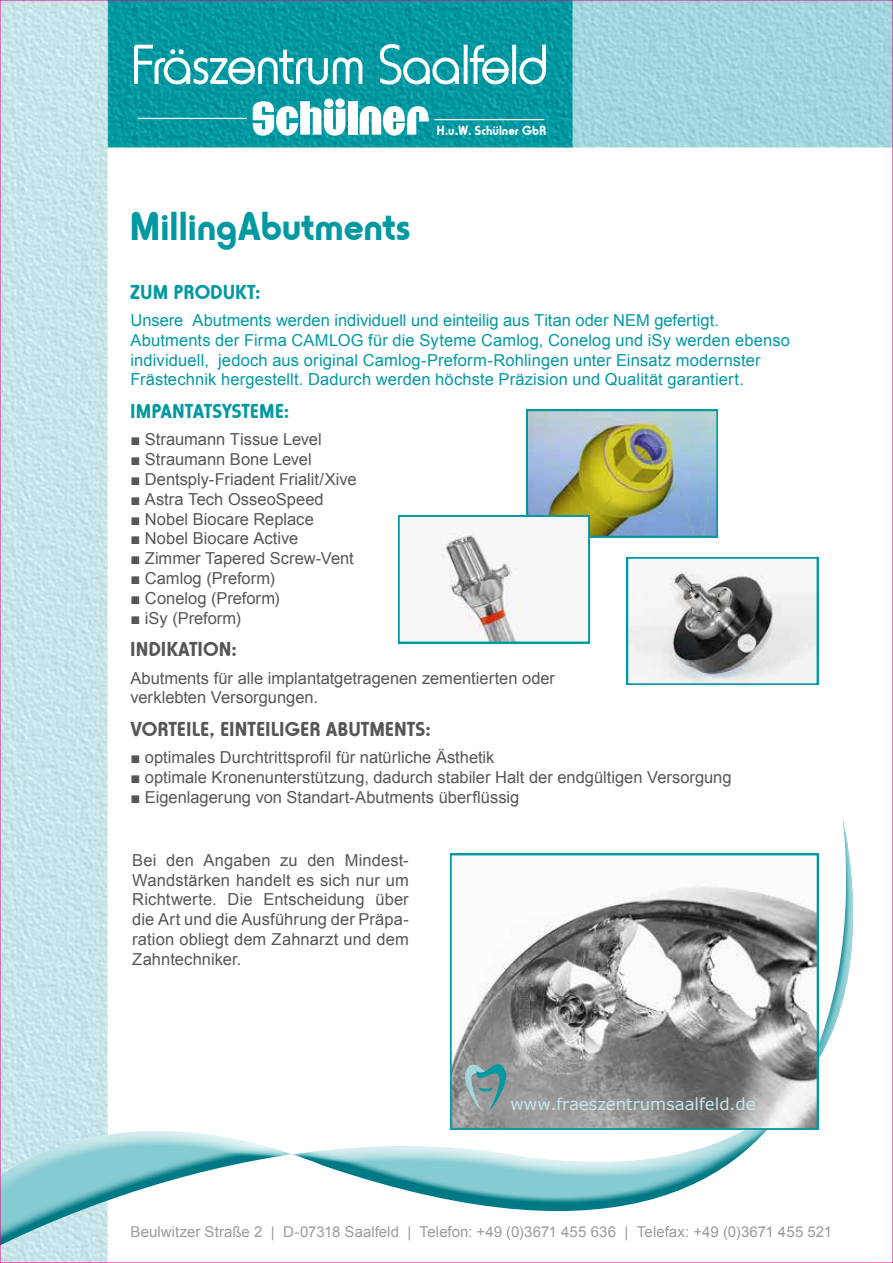
<style>
.page{position:relative;width:893px;height:1263px;background:#fff}
.page>*{position:absolute;margin:0;border:0;box-sizing:border-box;transform-origin:0 0}
.t1{font:700 42px "Horatio D";color:#0099a2}
.t2{font:700 21px "Horatio D";color:#565655}
.t3{font:700 21px "Horatio D";color:#0099a2}
.t4{font:16.5px/19.8px "Arial";color:#565655}
.t5{font:16.5px/19.8px "Arial";letter-spacing:.01em;color:#0099a2}
.t6{font:16.5px "Verdana";color:#c8e6e9}
.t7{font:15px "Arial";letter-spacing:.005em;color:#9b9b9b}
.t8{font:700 13.8px "Horatio D";color:#fff}
</style>
<div class="page">
<img style="left:627px;top:2px;width:264px;height:146px">
<img style="left:162px;top:2px;width:465px;height:146px">
<img style="left:2px;top:2px;width:160px;height:1259px">
<svg style="left:2px;top:812px;width:847px;height:444px"></svg>
<svg style="left:450px;top:854px;width:368px;height:275px"></svg>
<svg style="left:463px;top:1062px;width:45px;height:48px"></svg>
<svg style="left:398px;top:410px;width:420px;height:275px"></svg>
<svg style="left:132px;top:44px;width:231px;height:42px"></svg>
<svg style="left:378px;top:43px;width:82px;height:43px"></svg>
<div style="left:464px;top:45px;width:4px;height:39px;border:2px solid #fff"></div>
<svg style="left:469px;top:44px;width:42px;height:42px"></svg>
<div style="left:512px;top:45px;width:4px;height:39px;border:2px solid #fff"></div>
<svg style="left:518px;top:44px;width:29px;height:42px"></svg>
<svg style="left:252px;top:101px;width:93px;height:35px"></svg>
<div style="left:324px;top:99px;width:10px;height:9px;background:#fff;border-radius:50%"></div>
<div style="left:335px;top:99px;width:10px;height:9px;background:#fff;border-radius:50%"></div>
<div style="left:348px;top:101px;width:9px;height:34px;background:#fff"></div>
<svg style="left:360px;top:106px;width:69px;height:30px"></svg>
<hr style="left:138px;top:118px;width:108px;height:1px;background:#fff">
<hr style="left:435px;top:119px;width:109px;height:1px;background:#fff">
<p class="t8" style="left:436px;top:122px;width:111px">H.u.W. Schülner GbR</p>
<h1 class="t1" style="left:129px;top:203px;width:283px">MillingAbutments</h1>
<p class="t3" style="left:130px;top:280px;width:132px">ZUM PRODUKT:</p>
<p class="t5" style="left:130px;top:310px;width:661px">Unsere Abutments werden individuell und einteilig aus Titan oder NEM gefertigt.<br>Abutments der Firma CAMLOG für die Syteme Camlog, Conelog und iSy werden ebenso individuell, jedoch aus original Camlog-Preform-Rohlingen unter Einsatz modernster Frästechnik hergestellt. Dadurch werden höchste Präzision und Qualität garantiert.</p>
<p class="t3" style="left:130px;top:399px;width:160px">IMPANTATSYSTEME:</p>
<p class="t4" style="left:130px;top:429px;width:193px">■ Straumann Tissue Level</p>
<p class="t4" style="left:130px;top:449px;width:183px">■ Straumann Bone Level</p>
<p class="t4" style="left:130px;top:469px;width:228px">■ Dentsply-Friadent Frialit/Xive</p>
<p class="t4" style="left:130px;top:489px;width:195px">■ Astra Tech OsseoSpeed</p>
<p class="t4" style="left:130px;top:509px;width:185px">■ Nobel Biocare Replace</p>
<p class="t4" style="left:130px;top:528px;width:169px">■ Nobel Biocare Active</p>
<p class="t4" style="left:130px;top:548px;width:225px">■ Zimmer Tapered Screw-Vent</p>
<p class="t4" style="left:130px;top:568px;width:146px">■ Camlog (Preform)</p>
<p class="t4" style="left:130px;top:588px;width:151px">■ Conelog (Preform)</p>
<p class="t4" style="left:130px;top:608px;width:112px">■ iSy (Preform)</p>
<p class="t2" style="left:130px;top:637px;width:108px">INDIKATION:</p>
<p class="t4" style="left:130px;top:668px;width:426px">Abutments für alle implantatgetragenen zementierten oder verklebten Versorgungen.</p>
<p class="t2" style="left:131px;top:717px;width:302px">VORTEILE, EINTEILIGER ABUTMENTS:</p>
<p class="t4" style="left:130px;top:747px;width:366px">■ optimales Durchtrittsprofil für natürliche Ästhetik</p>
<p class="t4" style="left:130px;top:767px;width:603px">■ optimale Kronenunterstützung, dadurch stabiler Halt der endgültigen Versorgung</p>
<p class="t4" style="left:130px;top:787px;width:390px">■ Eigenlagerung von Standart-Abutments überflüssig</p>
<p class="t4" style="left:132px;top:850px;width:278px;text-align:justify">Bei den Angaben zu den Mindest-Wandstärken handelt es sich nur um Richtwerte. Die Entscheidung über die Art und die Ausführung der Präpa&shy;ration obliegt dem Zahnarzt und dem Zahntechniker.</p>
<p class="t6" style="left:510px;top:1092px;width:247px">www.fraeszentrumsaalfeld.de</p>
<p class="t7" style="left:131px;top:1221px;width:703px">Beulwitzer Straße 2 | D-07318 Saalfeld | Telefon: +49 (0)3671 455 636 | Telefax: +49 (0)3671 455 521</p>
</div>
